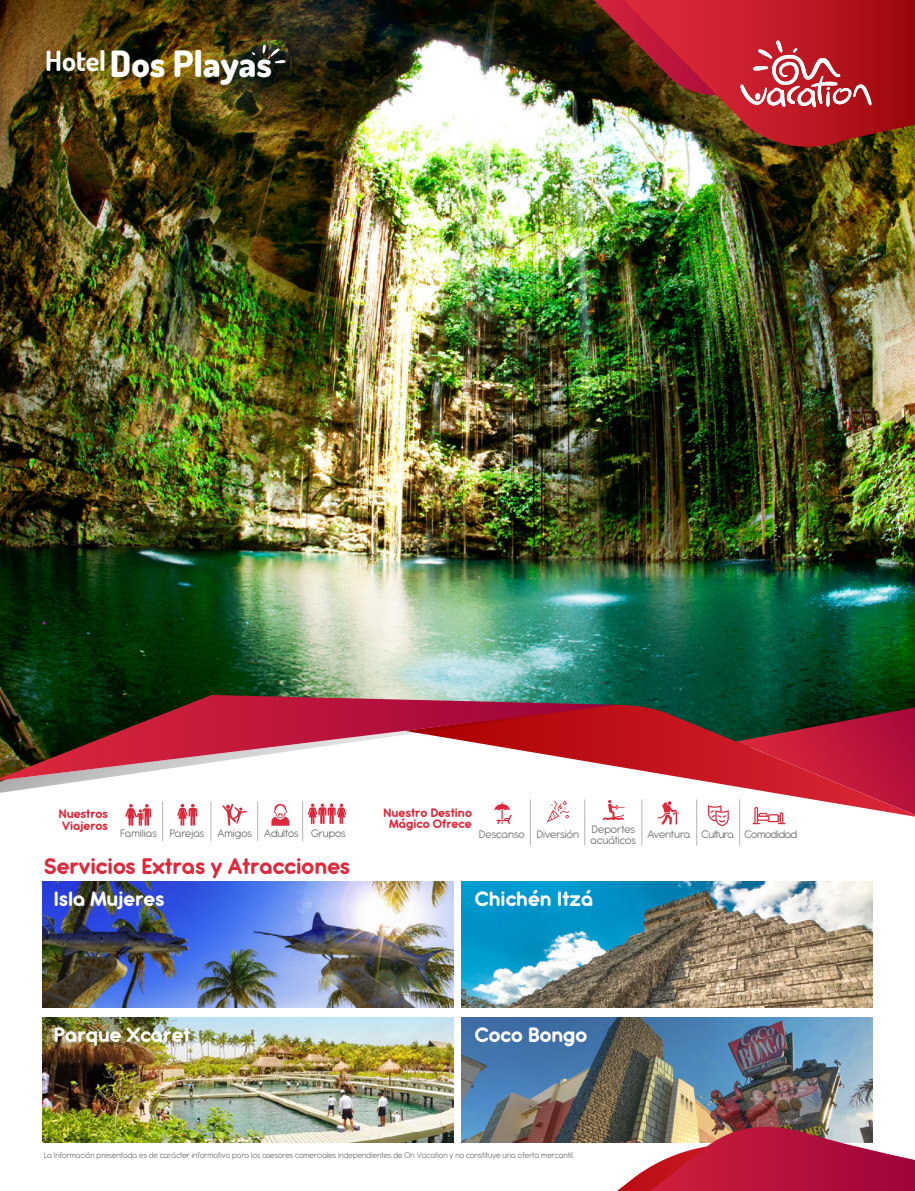
<style>
.page{position:relative;width:915px;height:1191px;background:#fff}
.page>*{position:absolute;margin:0;border:0;box-sizing:border-box;transform-origin:0 0}
.t1{font:800 36.45px "Dosis";color:#fff}
.t2{font:700 24.6px "Antipasto Pro";color:#dd293b}
.t3{font:700 22.8px "Antipasto Pro";color:#fff}
.t4{font:700 13.5px/11.9px "Antipasto Pro";color:#dd293b}
.t5{font:11.85px/10.6px "Antipasto Pro";letter-spacing:-.005em;color:#706f6e}
.t6{font:11.85px "Antipasto Pro";letter-spacing:-.03em;color:#706f6e}
.t7{font:9px "Antipasto Pro";color:#71716e;scale:.96 1}
</style>
<div class="page">
<svg style="left:496px;top:816px;width:15px;height:8px"></svg>
<hr style="left:530px;top:799px;width:1px;height:46px;background:#b3b3b3">
<hr style="left:584px;top:799px;width:1px;height:46px;background:#b3b3b3">
<hr style="left:641px;top:799px;width:1px;height:46px;background:#b3b3b3">
<svg style="left:657px;top:816px;width:21px;height:8px"></svg>
<svg style="left:547px;top:816px;width:21px;height:6px"></svg>
<svg style="left:602px;top:816px;width:22px;height:4px"></svg>
<hr style="left:696px;top:799px;width:1px;height:46px;background:#b3b3b3">
<hr style="left:739px;top:799px;width:1px;height:46px;background:#b3b3b3">
<svg style="left:177px;top:804px;width:20px;height:21px"></svg>
<svg style="left:125px;top:804px;width:26px;height:22px"></svg>
<svg style="left:222px;top:803px;width:25px;height:22px"></svg>
<svg style="left:271px;top:804px;width:18px;height:21px"></svg>
<hr style="left:162px;top:802px;width:1px;height:38px;background:#b3b3b3">
<hr style="left:210px;top:802px;width:1px;height:38px;background:#b3b3b3">
<hr style="left:257px;top:802px;width:1px;height:38px;background:#b3b3b3">
<hr style="left:302px;top:802px;width:1px;height:38px;background:#b3b3b3">
<svg style="left:708px;top:816px;width:20px;height:10px"></svg>
<svg style="left:308px;top:803px;width:38px;height:21px"></svg>
<img style="left:0;top:0;width:914px;height:705px">
<svg style="left:752px;top:816px;width:162px;height:8px"></svg>
<svg style="left:494px;top:705px;width:420px;height:111px"></svg>
<svg style="left:0;top:780px;width:589px;height:14px"></svg>
<svg style="left:0;top:695px;width:617px;height:85px"></svg>
<img style="left:461px;top:882px;width:411px;height:125px">
<img style="left:42px;top:882px;width:411px;height:125px">
<img style="left:461px;top:1017px;width:411px;height:125px">
<img style="left:42px;top:1017px;width:411px;height:125px">
<svg style="left:616px;top:1126px;width:298px;height:65px"></svg>
<img style="left:623px;top:0;width:291px;height:152px">
<svg style="left:594px;top:0;width:277px;height:108px;background:#a82c31"></svg>
<svg style="left:252px;top:44px;width:34px;height:19px"></svg>
<h1 class="t1" style="left:45px;top:40px;width:228px"><sup>Hotel</sup>Dos Playas</h1>
<h3 class="t4" style="left:58px;top:808px;width:51px">Nuestros<br>Viajeros</h3>
<h3 class="t4" style="left:383px;top:806px;width:90px;text-align:center">Nuestro Destino<br>Mágico Ofrece</h3>
<h2 class="t2" style="left:44px;top:850px;width:307px">Servicios Extras y Atracciones</h2>
<h3 class="t3" style="left:53px;top:885px;width:112px">Isla Mujeres</h3>
<h3 class="t3" style="left:475px;top:885px;width:120px">Chichén Itzá</h3>
<h3 class="t5" style="left:590px;top:824px;width:47px">Deportes acuáticos</h3>
<h3 class="t5" style="left:120px;top:828px;width:227px">Familias Parejas Amigos Adultos Grupos</h3>
<h3 class="t5" style="left:479px;top:829px;width:101px">Descanso Diversión</h3>
<h3 class="t6" style="left:647px;top:828px;width:151px">Aventura Cultura Comodidad</h3>
<h3 class="t3" style="left:53px;top:1020px;width:138px">Parque Xcaret</h3>
<h3 class="t3" style="left:475px;top:1020px;width:114px">Coco Bongo</h3>
<p class="t7" style="left:44px;top:1150px;width:554px">La Información presentada es de carácter informativo para los asesores comerciales independientes de On Vacation y no constituye una oferta mercantil.</p>
</div>
